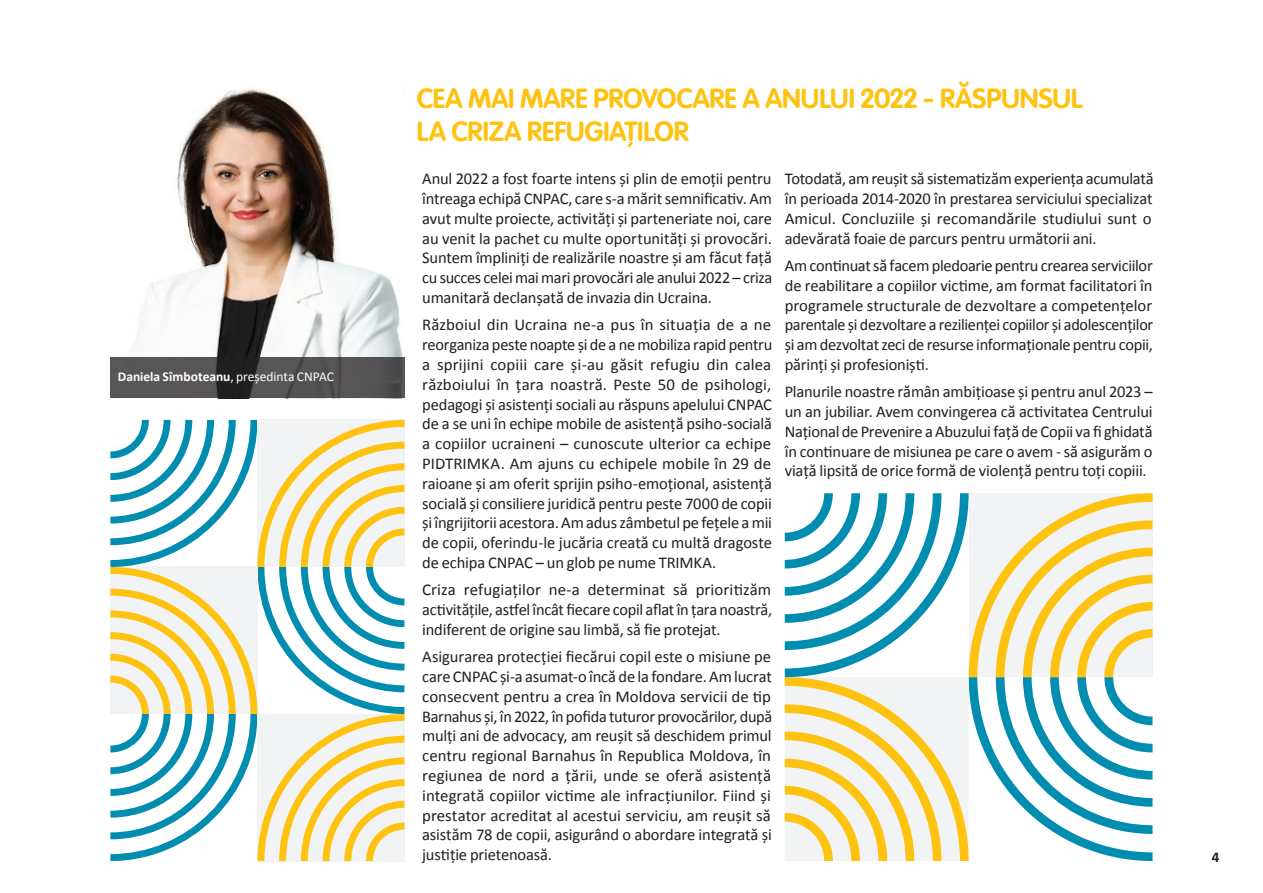
<style>
.page{position:relative;width:1263px;height:893px;background:#fff}
.page>*{position:absolute;margin:0;border:0;box-sizing:border-box;transform-origin:0 0}
.t1{font:700 27px/32.4px "VAG Rounded Next";color:#fec210}
.t2{font:16.5px/19.8px "Calibri";letter-spacing:-.01em;color:#231f20;text-align:justify}
.t3{font:700 15px "Calibri";color:#231f20}
.t4{font:700 13.5px "Calibri";color:#fff}
.s1{font-weight:400}
</style>
<div class="page">
<img style="left:129px;top:89px;width:274px;height:268px">
<svg style="left:110px;top:420px;width:294px;height:441px"></svg>
<svg style="left:785px;top:493px;width:367px;height:368px"></svg>
<svg style="left:110px;top:357px;width:295px;height:41px;background:#4f4c4d"></svg>
<p class="t4" style="left:118px;top:367px;width:218px">Daniela Sîmboteanu<span class="s1">, președinta CNPAC</span></p>
<h1 class="t1" style="left:417px;top:83px;width:667px">CEA MAI MARE PROVOCARE A ANULUI 2022 - RĂSPUNSUL<br>LA CRIZA REFUGIAȚILOR</h1>
<p class="t2" style="left:422px;top:168px;width:352px">Anul 2022 a fost foarte intens și plin de emoţii pentru întreaga echipă CNPAC, care s-a mărit semnificativ. Am avut multe proiecte, activităţi și parteneriate noi, care au venit la pachet cu multe oportunităţi și provocări.<br>Suntem împliniţi de realizările noastre și am făcut faţă cu succes celei mai mari provocări ale anului 2022 – criza umanitară declanșată de invazia din Ucraina.</p>
<p class="t2" style="left:422px;top:314px;width:351px">Războiul din Ucraina ne-a pus în situaţia de a ne reorganiza peste noapte și de a ne mobiliza rapid pentru a sprijini copiii care și-au găsit refugiu din calea războiului în ţara noastră. Peste 50 de psihologi, pedagogi și asistenţi sociali au răspuns apelului CNPAC de a se uni în echipe mobile de asistenţă psiho-socială a copiilor ucraineni – cunoscute ulterior ca echipe PIDTRIMKA. Am ajuns cu echipele mobile în 29 de raioane și am oferit sprijin psiho-emoţional, asistenţă socială și consiliere juridică pentru peste 7000 de copii și îngrijitorii acestora. Am adus zâmbetul pe feţele a mii de copii, oferindu-le jucăria creată cu multă dragoste de echipa CNPAC – un glob pe nume TRIMKA.</p>
<p class="t2" style="left:422px;top:579px;width:351px">Criza refugiaţilor ne-a determinat să prioritizăm activităţile, astfel încât fiecare copil aflat în ţara noastră, indiferent de origine sau limbă, să fie protejat.</p>
<p class="t2" style="left:422px;top:646px;width:352px">Asigurarea protecţiei fiecărui copil este o misiune pe care CNPAC și-a asumat-o încă de la fondare. Am lucrat consecvent pentru a crea în Moldova servicii de tip Barnahus și, în 2022, în pofida tuturor provocărilor, după mulţi ani de advocacy, am reușit să deschidem primul centru regional Barnahus în Republica Moldova, în regiunea de nord a ţării, unde se oferă asistenţă integrată copiilor victime ale infracţiunilor. Fiind și prestator acreditat al acestui serviciu, am reușit să asistăm 78 de copii, asigurând o abordare integrată și justiţie prietenoasă.</p>
<p class="t2" style="left:785px;top:168px;width:370px;text-align:left">Totodată, am reușit să sistematizăm experienţa acumulată în perioada 2014-2020 în prestarea serviciului specializat Amicul. Concluziile și recomandările studiului sunt o adevărată foaie de parcurs pentru următorii ani.</p>
<p class="t2" style="left:785px;top:255px;width:370px">Am continuat să facem pledoarie pentru crearea serviciilor de reabilitare a copiilor victime, am format facilitatori în programele structurale de dezvoltare a competenţelor parentale și dezvoltare a rezilienţei copiilor și adolescenţilor și am dezvoltat zeci de resurse informaţionale pentru copii, părinţi și profesioniști.</p>
<p class="t2" style="left:785px;top:381px;width:369px">Planurile noastre rămân ambiţioase și pentru anul 2023 – un an jubiliar. Avem convingerea că activitatea Centrului Naţional de Prevenire a Abuzului faţă de Copii va fi ghidată în continuare de misiunea pe care o avem - să asigurăm o viaţă lipsită de orice formă de violenţă pentru toţi copiii.</p>
<p class="t3" style="left:1212px;top:846px;width:9px">4</p>
</div>
